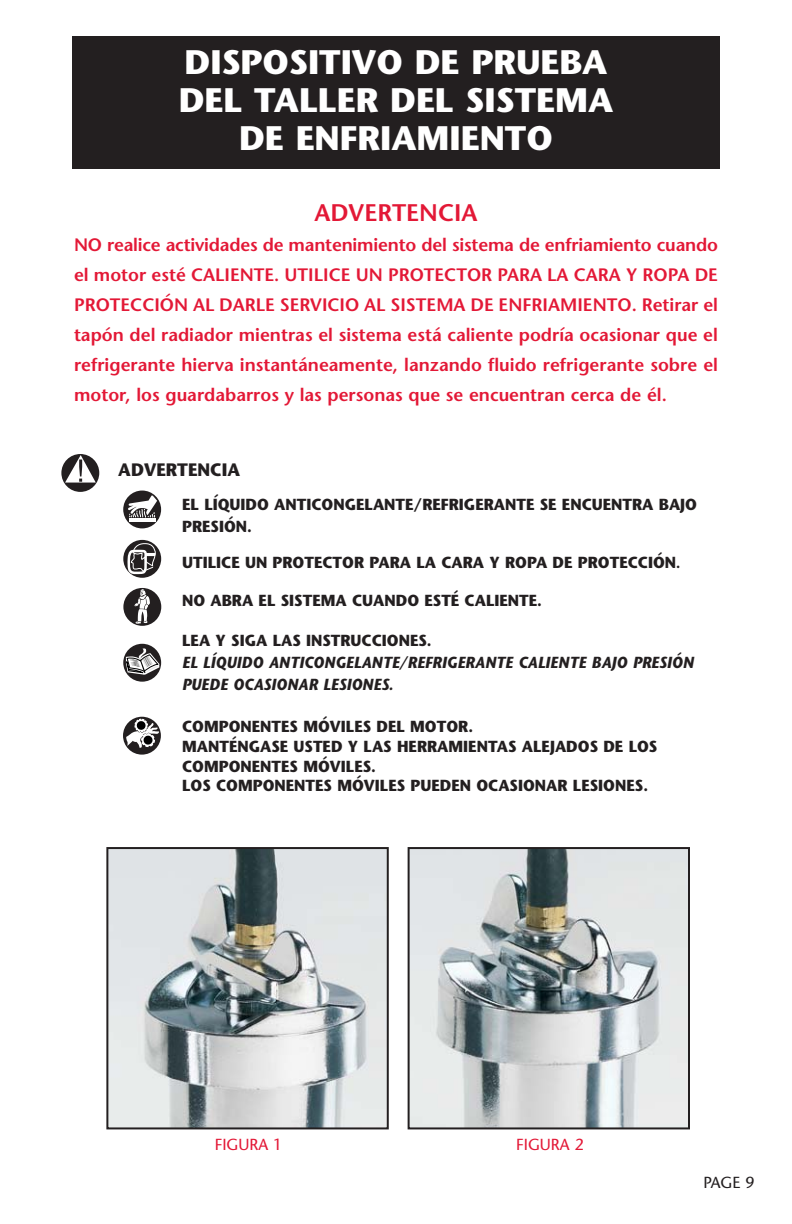
<style>
.page{position:relative;width:792px;height:1224px;background:#fff}
.page>*{position:absolute;margin:0;border:0;box-sizing:border-box;transform-origin:0 0}
.t1{font:700 34px/38px "Stone Sans";color:#fff;text-align:center}
.t2{font:600 24px "Stone Sans";color:#e31836}
.t3{font:600 18px/30px "Stone Sans";color:#e31836;text-align:justify}
.t4{font:700 18px "Stone Sans";color:#231f20;scale:.95 1}
.t5{font:700 16px/19.6px "Stone Sans";color:#231f20;scale:.95 1}
.t6{font:italic 700 16px/22px "Stone Sans";color:#231f20;scale:.95 1}
.t7{font:16px "Stone Sans";color:#e31836}
.t8{font:16px "Stone Sans";color:#231f20}
.s1{font-size:14px}
</style>
<div class="page">
<div style="left:72px;top:36px;width:648px;height:132px;background:#231f20"></div>
<div style="left:123px;top:588px;width:38px;height:38px;background:#231f20;border-radius:50%"></div>
<svg style="left:135px;top:589px;width:15px;height:35px"></svg>
<svg style="left:123px;top:644px;width:38px;height:38px"></svg>
<svg style="left:126px;top:648px;width:33px;height:27px"></svg>
<div style="left:123px;top:717px;width:38px;height:38px;background:#231f20;border-radius:50%"></div>
<svg style="left:126px;top:719px;width:33px;height:29px"></svg>
<div style="left:61px;top:454px;width:38px;height:38px;background:#231f20;border-radius:50%"></div>
<svg style="left:65px;top:455px;width:31px;height:28px"></svg>
<div style="left:123px;top:491px;width:38px;height:37px;background:#231f20;border-radius:50%"></div>
<hr style="left:129px;top:518px;width:27px;height:3px;background:#fff">
<svg style="left:128px;top:496px;width:29px;height:22px"></svg>
<svg style="left:123px;top:540px;width:38px;height:38px"></svg>
<svg style="left:128px;top:542px;width:28px;height:34px"></svg>
<img style="left:411px;top:850px;width:276px;height:276px">
<div style="left:408px;top:847px;width:282px;height:282px;border:2px solid #231f20"></div>
<img style="left:109px;top:850px;width:277px;height:276px">
<div style="left:106px;top:847px;width:283px;height:282px;border:2px solid #231f20"></div>
<h1 class="t1" style="left:179px;top:46px;width:436px">DISPOSITIVO DE PRUEBA<br>DEL TALLER DEL SISTEMA<br>DE ENFRIAMIENTO</h1>
<h2 class="t2" style="left:314px;top:203px;width:165px">ADVERTENCIA</h2>
<p class="t3" style="left:74px;top:231px;width:646px">NO realice actividades de mantenimiento del sistema de enfriamiento cuando el motor esté CALIENTE. UTILICE UN PROTECTOR PARA LA CARA Y ROPA DE PROTECCIÓN AL DARLE SERVICIO AL SISTEMA DE ENFRIAMIENTO. Retirar el tapón del radiador mientras el sistema está caliente podría ocasionar que el refrigerante hierva instantáneamente, lanzando fluido refrigerante sobre el motor, los guardabarros y las personas que se encuentran cerca de él.</p>
<p class="t4" style="left:118px;top:463px;width:130px">ADVERTENCIA</p>
<p class="t5" style="left:182px;top:496px;width:544px;line-height:22px">EL LÍQUIDO ANTICONGELANTE/REFRIGERANTE SE ENCUENTRA BAJO<br>PRESIÓN.</p>
<p class="t5" style="left:182px;top:555px;width:526px">UTILICE UN PROTECTOR PARA LA CARA Y ROPA DE PROTECCIÓN<span class="s1">.</span></p>
<p class="t5" style="left:182px;top:593px;width:380px">NO ABRA EL SISTEMA CUANDO ESTÉ CALIENTE.</p>
<p class="t5" style="left:182px;top:633px;width:264px">LEA Y SIGA LAS INSTRUCCIONES.</p>
<p class="t6" style="left:182px;top:654px;width:540px">EL LÍQUIDO ANTICONGELANTE/REFRIGERANTE CALIENTE BAJO PRESIÓN<br>PUEDE OCASIONAR LESIONES.</p>
<p class="t5" style="left:182px;top:719px;width:502px">COMPONENTES MÓVILES DEL MOTOR.<br>MANTÉNGASE USTED Y LAS HERRAMIENTAS ALEJADOS DE LOS COMPONENTES MÓVILES.<br>LOS COMPONENTES MÓVILES PUEDEN OCASIONAR LESIONES.</p>
<p class="t7" style="left:215px;top:1138px;width:69px">FIGURA 1</p>
<p class="t7" style="left:516px;top:1138px;width:69px">FIGURA 2</p>
<p class="t8" style="left:703px;top:1176px;width:53px">PAGE 9</p>
</div>
